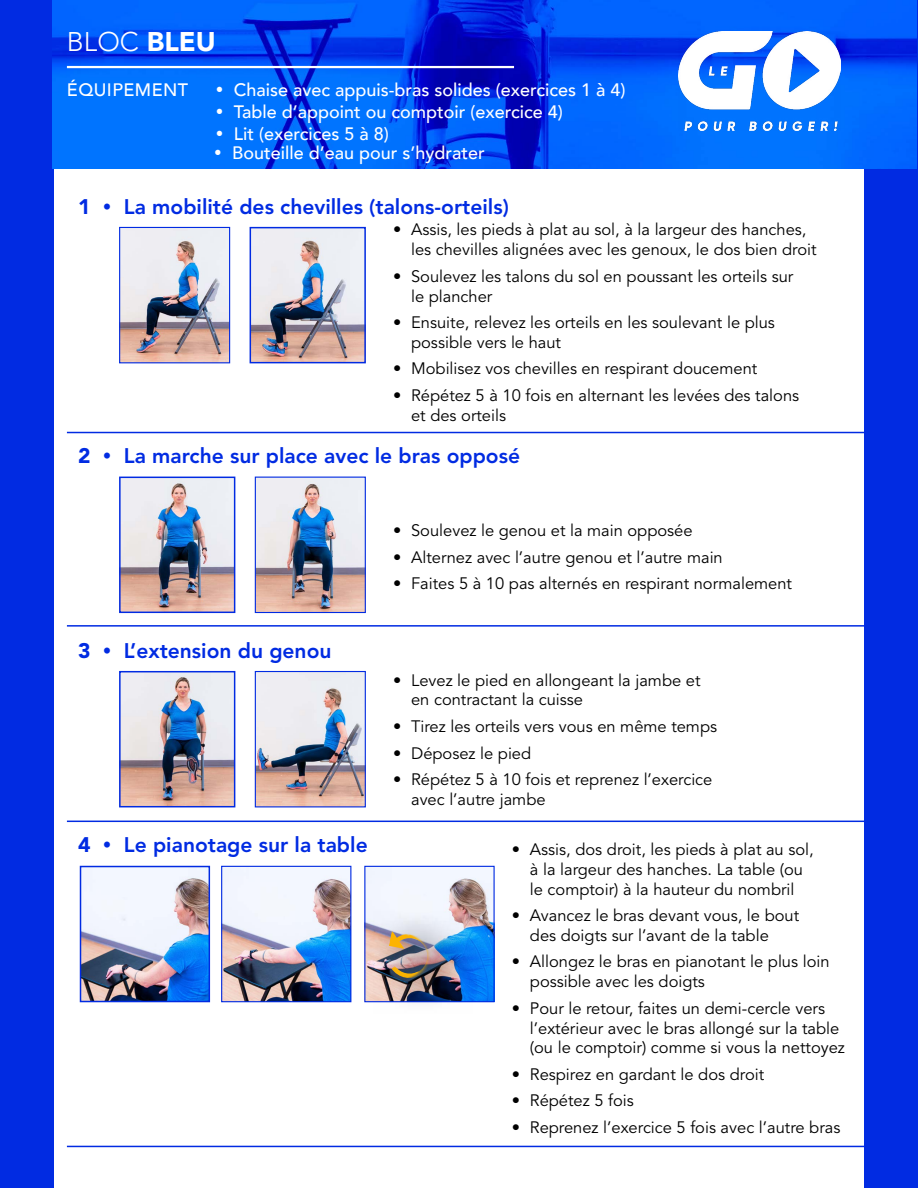
<style>
.page{position:relative;width:918px;height:1188px;background:#012be2}
.page>*{position:absolute;margin:0;border:0;box-sizing:border-box;transform-origin:0 0}
.t1{font:300 27px "Avenir";color:#fff}
.t2{font:800 21px "Avenir LT Std";color:#012be2}
.t3{font:500 18px "Avenir";color:#fff}
.t4{font:500 18px "Avenir";letter-spacing:.025em;color:#fff}
.t5{font:16.5px/19.8px "Avenir LT Std";color:#000}
.s1{font-weight:900}
</style>
<div class="page">
<div style="left:54px;top:0;width:810px;height:1188px;background:#fff"></div>
<img style="left:53px;top:0;width:864px;height:168px">
<hr style="left:67px;top:66px;width:447px;height:2px;background:#fff">
<img style="left:121px;top:229px;width:107px;height:132px">
<div style="left:119px;top:227px;width:111px;height:136px;border:1px solid #012be2"></div>
<img style="left:253px;top:230px;width:110px;height:130px">
<div style="left:250px;top:227px;width:116px;height:136px;border:2px solid #012be2"></div>
<hr style="left:67px;top:432px;width:842px;height:1px;background:#012be2">
<img style="left:122px;top:674px;width:110px;height:130px">
<div style="left:119px;top:671px;width:116px;height:136px;border:2px solid #012be2"></div>
<img style="left:257px;top:673px;width:107px;height:132px">
<div style="left:255px;top:671px;width:111px;height:136px;border:1px solid #012be2"></div>
<hr style="left:67px;top:821px;width:842px;height:1px;background:#012be2">
<hr style="left:67px;top:1146px;width:842px;height:1px;background:#012be2">
<img style="left:122px;top:480px;width:110px;height:130px">
<div style="left:119px;top:477px;width:116px;height:136px;border:2px solid #012be2"></div>
<img style="left:257px;top:479px;width:107px;height:132px">
<div style="left:255px;top:477px;width:111px;height:136px;border:1px solid #012be2"></div>
<hr style="left:67px;top:625px;width:842px;height:2px;background:#012be2">
<img style="left:678px;top:32px;width:162px;height:98px">
<img style="left:83px;top:869px;width:124px;height:130px">
<div style="left:80px;top:866px;width:130px;height:136px;border:2px solid #012be2"></div>
<img style="left:223px;top:868px;width:126px;height:132px">
<div style="left:221px;top:866px;width:130px;height:136px;border:1px solid #012be2"></div>
<img style="left:366px;top:868px;width:127px;height:132px">
<div style="left:364px;top:866px;width:131px;height:136px;border:1px solid #012be2"></div>
<img style="left:373px;top:911px;width:100px;height:92px">
<svg style="left:67px;top:118px;width:18px;height:1px"></svg>
<svg style="left:67px;top:140px;width:18px;height:1px"></svg>
<svg style="left:67px;top:159px;width:18px;height:1px"></svg>
<img style="left:383px;top:930px;width:52px;height:52px">
<h1 class="t1" style="left:67px;top:25px;width:151px">BLOC <span class="s1">BLEU</span></h1>
<p class="t4" style="left:67px;top:75px;width:123px">ÉQUIPEMENT</p>
<p class="t3" style="left:215px;top:75px;width:412px">• Chaise avec appuis-bras solides (exercices 1 à 4)</p>
<p class="t3" style="left:215px;top:96px;width:349px">• Table d’appoint ou comptoir (exercice 4)</p>
<p class="t3" style="left:215px;top:118px;width:175px">• Lit (exercices 5 à 8)</p>
<p class="t3" style="left:214px;top:137px;width:272px">• Bouteille d’eau pour s’hydrater</p>
<p class="t2" style="left:78px;top:194px;width:432px"><span class="s1">1</span> • La mobilité des chevilles (talons-orteils)</p>
<p class="t5" style="left:411px;top:220px;width:407px;text-indent:-18px">• Assis, les pieds à plat au sol, à la largeur des hanches, les chevilles alignées avec les genoux, le dos bien droit</p>
<p class="t5" style="left:411px;top:267px;width:384px;text-indent:-18px">• Soulevez les talons du sol en poussant les orteils sur le plancher</p>
<p class="t5" style="left:411px;top:313px;width:365px;text-indent:-18px">• Ensuite, relevez les orteils en les soulevant le plus possible vers le haut</p>
<p class="t5" style="left:393px;top:359px;width:366px">• Mobilisez vos chevilles en respirant doucement</p>
<p class="t5" style="left:411px;top:386px;width:390px;text-indent:-18px">• Répétez 5 à 10 fois en alternant les levées des talons et des orteils</p>
<p class="t2" style="left:78px;top:443px;width:443px"><span class="s1">2</span> • La marche sur place avec le bras opposé</p>
<p class="t2" style="left:78px;top:638px;width:255px"><span class="s1">3</span> • L’extension du genou</p>
<p class="t2" style="left:78px;top:832px;width:291px"><span class="s1">4</span> • Le pianotage sur la table</p>
<p class="t5" style="left:393px;top:521px;width:301px">• Soulevez le genou et la main opposée</p>
<p class="t5" style="left:393px;top:547px;width:331px">• Alternez avec l’autre genou et l’autre main</p>
<p class="t5" style="left:393px;top:574px;width:400px">• Faites 5 à 10 pas alternés en respirant normalement</p>
<p class="t5" style="left:411px;top:671px;width:291px;text-indent:-18px">• Levez le pied en allongeant la jambe et en contractant la cuisse</p>
<p class="t5" style="left:393px;top:717px;width:326px">• Tirez les orteils vers vous en même temps</p>
<p class="t5" style="left:393px;top:743px;width:140px">• Déposez le pied</p>
<p class="t5" style="left:411px;top:770px;width:303px;text-indent:-18px">• Répétez 5 à 10 fois et reprenez l’exercice avec l’autre jambe</p>
<p class="t5" style="left:512px;top:840px;width:303px;text-align:center">• Assis, dos droit, les pieds à plat au sol, à la largeur des hanches. La table (ou<br>le comptoir) à la hauteur du nombril</p>
<p class="t5" style="left:530px;top:906px;width:271px;text-indent:-18px">• Avancez le bras devant vous, le bout des doigts sur l’avant de la table</p>
<p class="t5" style="left:530px;top:952px;width:301px;text-indent:-18px">• Allongez le bras en pianotant le plus loin possible avec les doigts</p>
<p class="t5" style="left:530px;top:999px;width:317px;text-indent:-18px">• Pour le retour, faites un demi-cercle vers l’extérieur avec le bras allongé sur la table (ou le comptoir) comme si vous la nettoyez</p>
<p class="t5" style="left:512px;top:1065px;width:254px">• Respirez en gardant le dos droit</p>
<p class="t5" style="left:512px;top:1091px;width:123px">• Répétez 5 fois</p>
<p class="t5" style="left:512px;top:1118px;width:330px">• Reprenez l’exercice 5 fois avec l’autre bras</p>
</div>
